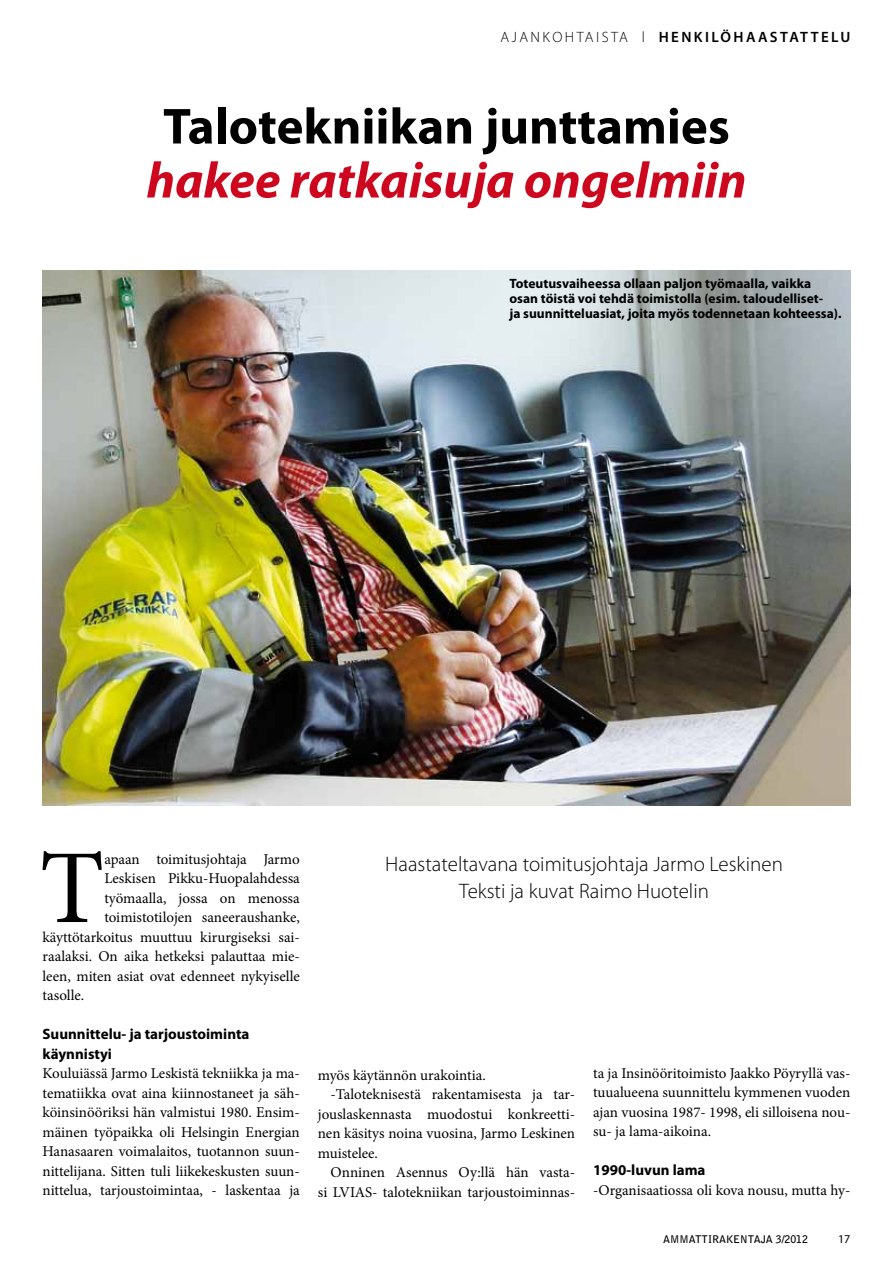
<style>
.page{position:relative;width:893px;height:1263px;background:#fff}
.page>*{position:absolute;margin:0;border:0;box-sizing:border-box;transform-origin:0 0}
.t1{font:105px "Minion Pro";color:#000}
.t2{font:italic 700 51px "Myriad Pro";color:#cd071e}
.t3{font:700 51px "Myriad Pro";color:#000}
.t4{font:300 21px/27px "Myriad Pro";color:#000;text-align:center}
.t5{font:15px/19.5px "Minion Pro";color:#000;text-align:justify}
.t6{font:700 15px/19.5px "Myriad Pro";color:#000}
.t7{font:600 15px "Myriad Pro";letter-spacing:.16em;color:#000}
.t8{font:700 13.5px/15px "Myriad Pro";color:#000}
.t9{font:12px "Myriad Pro";color:#000}
.t10{font:700 10.5px "Bell Gothic Std";color:#000}
.s1{font-weight:300}
</style>
<div class="page">
<img style="left:43px;top:270px;width:807px;height:536px">
<p class="t7" style="left:500px;top:28px;width:352px"><span class="s1">AJANKOHTAISTA l</span> HENKILÖHAASTATTELU</p>
<h2 class="t3" style="left:163px;top:93px;width:568px">Talotekniikan junttamies</h2>
<h2 class="t2" style="left:146px;top:147px;width:602px">hakee ratkaisuja ongelmiin</h2>
<p class="t8" style="left:509px;top:276px;width:334px">Toteutusvaiheessa ollaan paljon työmaalla, vaikka osan töistä voi tehdä toimistolla (esim. taloudelliset-<br>ja suunnitteluasiat, joita myös todennetaan kohteessa).</p>
<h1 class="t1" style="left:40px;top:818px;width:66px">T</h1>
<p class="t5" style="left:104px;top:849px;width:197px">apaan toimitusjohtaja Jarmo</p>
<h3 class="t4" style="left:385px;top:850px;width:399px">Haastateltavana toimitusjohtaja Jarmo Leskinen<br>Teksti ja kuvat Raimo Huotelin</h3>
<p class="t5" style="left:104px;top:868px;width:197px">Leskisen Pikku-Huopalahdessa</p>
<p class="t5" style="left:104px;top:888px;width:197px">työmaalla, jossa on menossa</p>
<p class="t5" style="left:104px;top:907px;width:197px">toimistotilojen saneeraushanke,</p>
<p class="t5" style="left:43px;top:927px;width:259px">käyttötarkoitus muuttuu kirurgiseksi sai-</p>
<p class="t5" style="left:43px;top:946px;width:259px">raalaksi. On aika hetkeksi palauttaa mie-</p>
<p class="t5" style="left:43px;top:966px;width:259px">leen, miten asiat ovat edenneet nykyiselle</p>
<p class="t5" style="left:43px;top:985px;width:43px">tasolle.</p>
<p class="t6" style="left:43px;top:1024px;width:208px">Suunnittelu- ja tarjoustoiminta käynnistyi</p>
<p class="t5" style="left:43px;top:1063px;width:259px">Kouluiässä Jarmo Leskistä tekniikka ja ma&shy;tematiikka ovat aina kiinnostaneet ja säh&shy;köinsinööriksi hän valmistui 1980. Ensim&shy;mäinen työpaikka oli Helsingin Energian Hanasaaren voimalaitos, tuotannon suun&shy;nittelijana. Sitten tuli liikekeskusten suun&shy;nittelua, tarjoustoimintaa, - laskentaa ja</p>
<p class="t5" style="left:318px;top:1065px;width:170px">myös käytännön urakointia.</p>
<p class="t5" style="left:593px;top:1063px;width:259px">ta ja Insinööritoimisto Jaakko Pöyryllä vas&shy;tuualueena suunnittelu kymmenen vuoden ajan vuosina 1987- 1998, eli silloisena nou&shy;su- ja lama-aikoina.</p>
<p class="t6" style="left:593px;top:1160px;width:114px">1990-luvun lama</p>
<p class="t5" style="left:593px;top:1180px;width:259px">-Organisaatiossa oli kova nousu, mutta hy-</p>
<p class="t5" style="left:331px;top:1085px;width:246px">-Taloteknisestä rakentamisesta ja tar-</p>
<p class="t5" style="left:318px;top:1104px;width:259px">jouslaskennasta muodostui konkreetti-</p>
<p class="t5" style="left:318px;top:1124px;width:259px">nen käsitys noina vuosina, Jarmo Leskinen</p>
<p class="t5" style="left:318px;top:1143px;width:62px">muistelee.</p>
<p class="t5" style="left:331px;top:1163px;width:246px">Onninen Asennus Oy:llä hän vasta-</p>
<p class="t5" style="left:318px;top:1182px;width:259px">si LVIAS- talotekniikan tarjoustoiminnas-</p>
<p class="t10" style="left:663px;top:1232px;width:146px">AMMATTIRAKENTAJA 3/2012</p>
<p class="t9" style="left:838px;top:1231px;width:14px">17</p>
</div>
